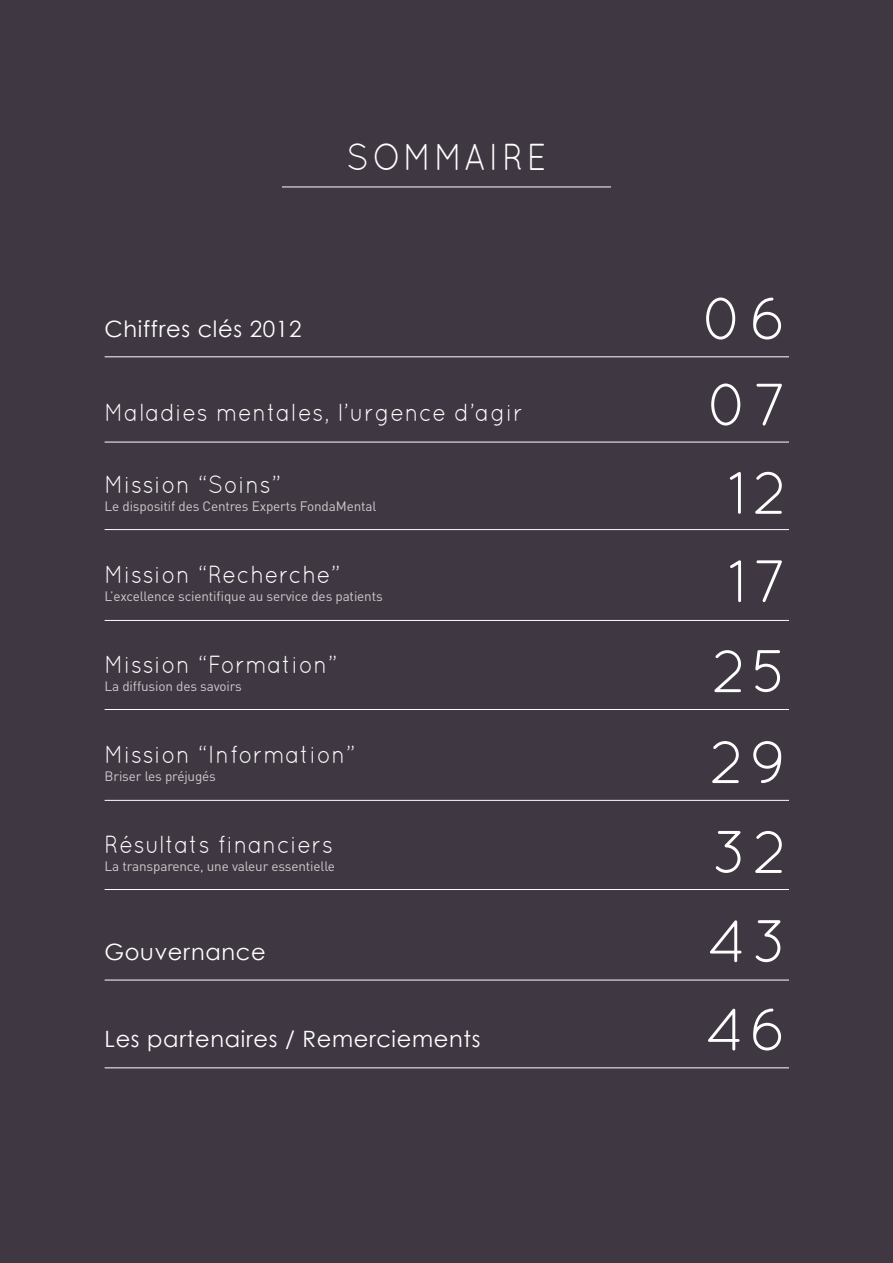
<style>
.page{position:relative;width:893px;height:1263px;background:#3f3741}
.page>*{position:absolute;margin:0;border:0;box-sizing:border-box;transform-origin:0 0}
.t1{font:60px/89.6px "Quicksand";letter-spacing:.075em;color:#fff}
.t2{font:37.5px "Quicksand";letter-spacing:.085em;color:#fff;scale:.9 1}
.t3{font:24.75px "Quicksand";letter-spacing:.03em;color:#fff;scale:.91 1}
.t4{font:22.5px "Century Gothic";letter-spacing:.03em;color:#fff}
.t5{font:13.5px "DIN";letter-spacing:-.01em;color:#d0cbce}
</style>
<div class="page">
<hr style="left:105px;top:442px;width:684px;height:1px;background:#fff">
<hr style="left:105px;top:529px;width:684px;height:1px;background:#fff">
<hr style="left:105px;top:620px;width:684px;height:1px;background:#fff">
<hr style="left:105px;top:709px;width:684px;height:1px;background:#fff">
<hr style="left:105px;top:800px;width:684px;height:1px;background:#fff">
<hr style="left:105px;top:889px;width:684px;height:1px;background:#fff">
<hr style="left:105px;top:980px;width:684px;height:1px;background:#fff">
<hr style="left:105px;top:1067px;width:684px;height:1px;background:#fff">
<hr style="left:105px;top:356px;width:684px;height:1px;background:#fff">
<hr style="left:282px;top:187px;width:329px;height:1px;background:#fff">
<h2 class="t2" style="left:347px;top:135px;width:224px">Sommaire</h2>
<h3 class="t4" style="left:105px;top:315px;width:198px">Chiffres clés 2012</h3>
<h3 class="t3" style="left:105px;top:398px;width:461px">Maladies mentales, l’urgence d’agir</h3>
<h3 class="t3" style="left:105px;top:470px;width:195px">M ission “Soins”</h3>
<p class="t5" style="left:105px;top:497px;width:273px">Le dispositif des Centres Experts FondaMental</p>
<h3 class="t3" style="left:105px;top:560px;width:261px">M ission “Recherche”</h3>
<p class="t5" style="left:105px;top:587px;width:280px">L’excellence scientifique au service des patients</p>
<h3 class="t3" style="left:105px;top:650px;width:257px">M ission “Formation”</h3>
<p class="t5" style="left:105px;top:677px;width:139px">La diffusion des savoirs</p>
<h3 class="t3" style="left:105px;top:740px;width:277px">M ission “I nformation”</h3>
<p class="t5" style="left:105px;top:767px;width:113px">Briser les préjugés</p>
<h3 class="t3" style="left:105px;top:830px;width:253px">Résultats financiers</h3>
<p class="t5" style="left:105px;top:857px;width:232px">La transparence, une valeur essentielle</p>
<h3 class="t4" style="left:105px;top:938px;width:163px">Gouvernance</h3>
<h3 class="t4" style="left:105px;top:1025px;width:378px">Les partenaires / Remerciements</h3>
<h1 class="t1" style="left:702px;top:275px;width:87px;line-height:85.9px">06<br>07</h1>
<h1 class="t1" style="left:728px;top:447px;width:61px">12</h1>
<h1 class="t1" style="left:728px;top:536px;width:61px">17</h1>
<h1 class="t1" style="left:705px;top:626px;width:84px;text-align:justify">25<br>29<br>32<br>43<br>46</h1>
</div>
